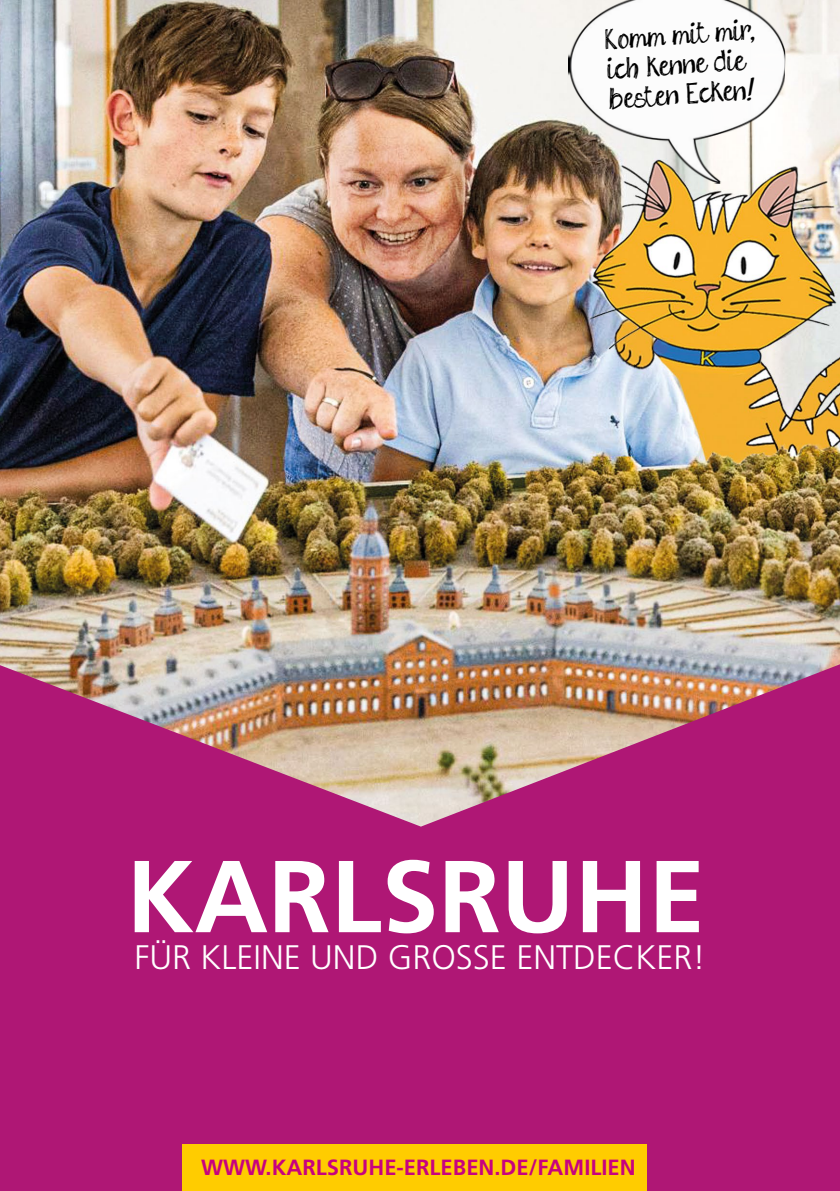
<style>
.page{position:relative;width:840px;height:1191px;background:#fff}
.page>*{position:absolute;margin:0;border:0;box-sizing:border-box;transform-origin:0 0}
.t1{font:700 102px "Frutiger LT Pro";color:#fff}
.t2{font:300 34px "Frutiger LT Pro";color:#fff}
.t3{font:30px/30px "sketch me FREE version";color:#000}
.t4{font:700 22px "Frutiger LT Pro";color:#c7027f}
.s1{font-family:"Satisfy"}
</style>
<div class="page">
<img style="left:0;top:0;width:839px;height:664px">
<svg style="left:0;top:664px;width:839px;height:527px;background:#b22e79"></svg>
<img style="left:565px;top:0;width:220px;height:185px">
<div style="left:181px;top:1144px;width:465px;height:47px;background:#fc0"></div>
<p class="t3" style="left:604px;top:27px;width:154px;rotate:-4deg">Komm mit mir<span class="s1">, </span>ich kenne die besten Ecken<span class="s1">!</span></p>
<h1 class="t1" style="left:126px;top:836px;width:580px">KARLSRUHE</h1>
<p class="t2" style="left:134px;top:937px;width:572px">FÜR KLEINE UND GROSSE ENTDECKER!</p>
<p class="t4" style="left:201px;top:1154px;width:436px">WWW.KARLSRUHE-ERLEBEN.DE/FAMILIEN</p>
</div>
